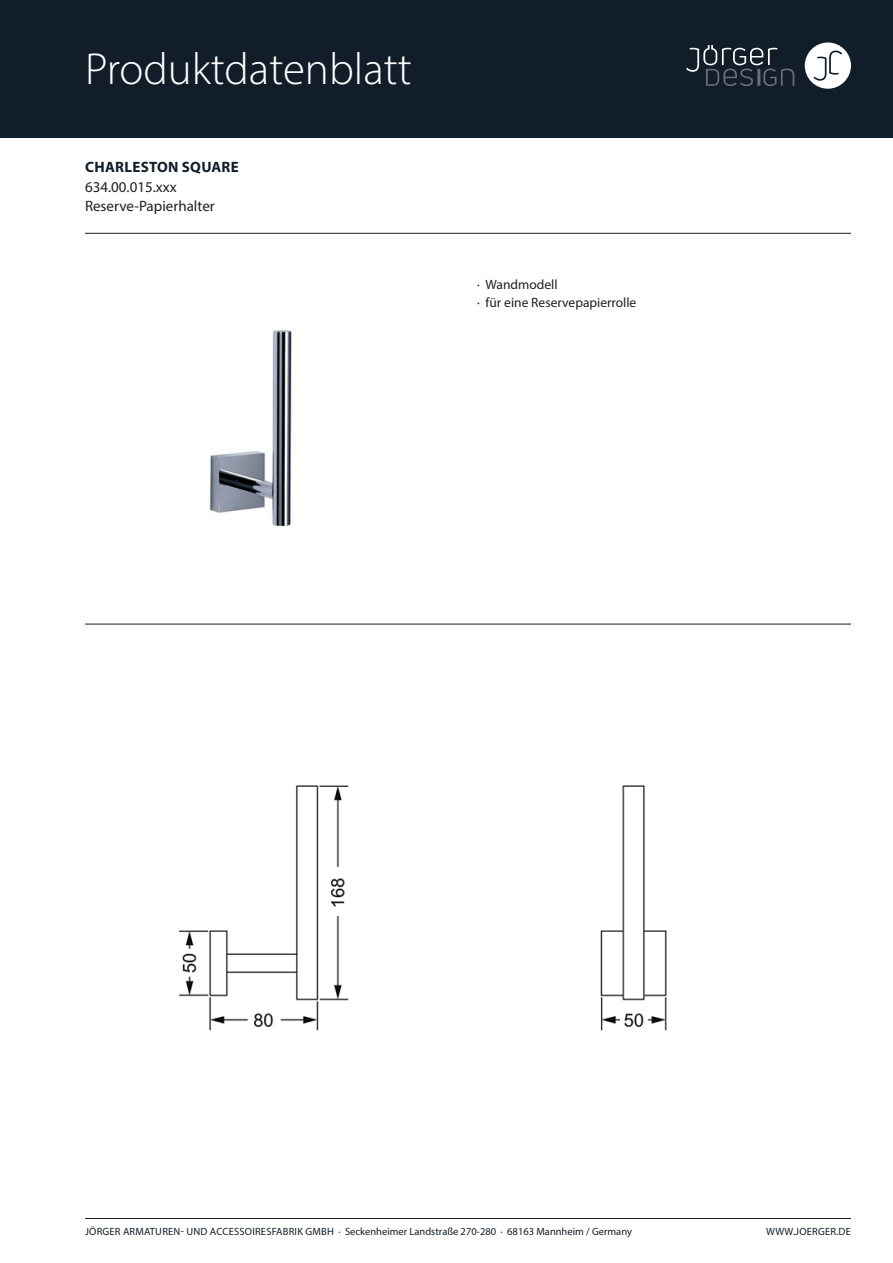
<style>
.page{position:relative;width:893px;height:1263px;background:#fff}
.page>*{position:absolute;margin:0;border:0;box-sizing:border-box;transform-origin:0 0}
.t1{font:300 45px "Myriad Pro";color:#fff}
.t2{font:15px "Myriad Pro";color:#231f20}
.t3{font:700 15px "Myriad Pro";letter-spacing:.02em;color:#111e29}
.t4{font:13.5px/18px "Myriad Pro";color:#231f20}
.t5{font:10.5px "Myriad Pro";letter-spacing:.005em;color:#111e29}
</style>
<div class="page">
<div style="left:0;top:0;width:893px;height:138px;background:#111e29"></div>
<div style="left:805px;top:43px;width:46px;height:46px;background:#fff;border-radius:50%"></div>
<svg style="left:814px;top:51px;width:28px;height:30px"></svg>
<svg style="left:686px;top:45px;width:108px;height:41px"></svg>
<hr style="left:85px;top:1218px;width:766px;height:1px;background:#111e29">
<hr style="left:85px;top:233px;width:766px;height:1px;background:#111e29">
<hr style="left:85px;top:624px;width:766px;height:1px;background:#111e29">
<img style="left:209px;top:330px;width:83px;height:197px">
<img style="left:178px;top:785px;width:489px;height:246px">
<h1 class="t1" style="left:85px;top:52px;width:328px">Produktdatenblatt</h1>
<h2 class="t3" style="left:85px;top:161px;width:155px">CHARLESTON SQUARE</h2>
<h2 class="t2" style="left:85px;top:200px;width:131px">Reserve-Papierhalter</h2>
<h2 class="t2" style="left:85px;top:181px;width:93px">634.00.015.xxx</h2>
<p class="t4" style="left:477px;top:277px;width:161px">· Wandmodell<br>· für eine Reservepapierrolle</p>
<p class="t5" style="left:85px;top:1228px;width:548px">JÖRGER ARMATUREN- UND ACCESSOIRESFABRIK GMBH · Seckenheimer Landstraße 270-280 · 68163 Mannheim / Germany</p>
<p class="t5" style="left:766px;top:1228px;width:86px">WWW.JOERGER.DE</p>
</div>
